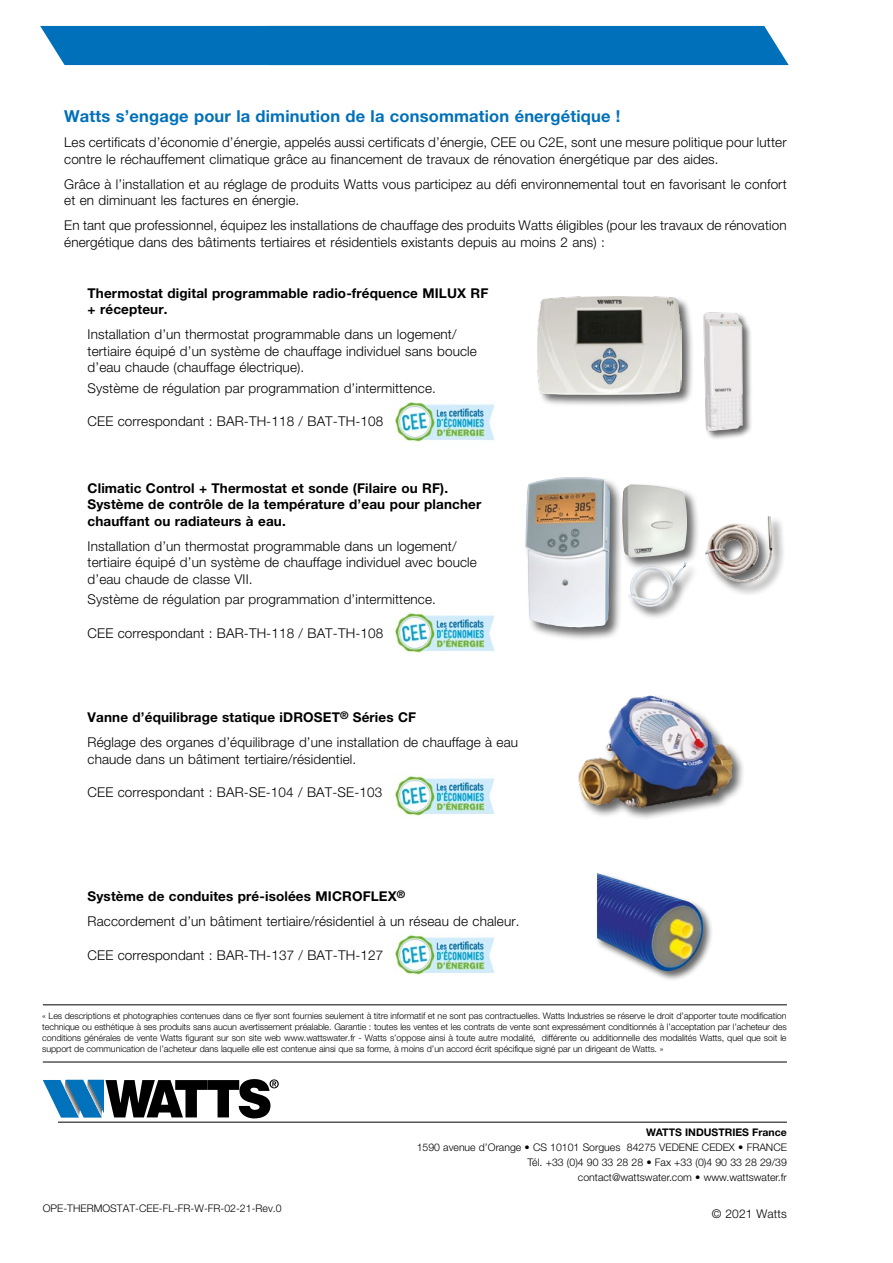
<style>
.page{position:relative;width:893px;height:1263px;background:#fff}
.page>*{position:absolute;margin:0;border:0;box-sizing:border-box;transform-origin:0 0}
.t1{font:700 16.5px "Helvetica Neue LT Std";letter-spacing:.01em;color:#0070ba}
.t2{font:300 13.5px/16.5px "Helvetica Neue LT Std";letter-spacing:.01em;color:#000}
.t3{font:700 13.5px/16.5px "Helvetica Neue LT Std";letter-spacing:.01em;color:#000}
.t4{font:300 12px "Helvetica Neue LT Std";letter-spacing:.01em;color:#000}
.t5{font:300 10.5px/15px "Helvetica Neue LT Std";color:#000;text-align:right}
.t6{font:700 10.5px "Helvetica Neue LT Std";color:#000}
.t7{font:300 9px/10.8px "Helvetica Neue LT Std";letter-spacing:-.01em;color:#000;text-align:justify}
.s1{font-weight:700}
</style>
<div class="page">
<svg style="left:43px;top:1079px;width:236px;height:39px"></svg>
<hr style="left:58px;top:1122px;width:729px;height:1px;background:#000">
<hr style="left:43px;top:1062px;width:744px;height:1px;background:#000">
<hr style="left:43px;top:1004px;width:744px;height:1px;background:#000">
<div style="left:40px;top:26px;width:749px;height:39px;background:#0070ba"></div>
<div style="left:627px;top:561px;width:72px;height:59px;background:#000;opacity:.6"></div>
<img style="left:629px;top:571px;width:56px;height:36px">
<div style="left:620px;top:482px;width:81px;height:89px;background:#000;opacity:.6"></div>
<img style="left:623px;top:484px;width:8px;height:19px">
<div style="left:704px;top:515px;width:82px;height:81px;background:#000;opacity:.6"></div>
<img style="left:767px;top:516px;width:2px;height:47px">
<div style="left:524px;top:476px;width:99px;height:165px;background:#000;opacity:.6"></div>
<img style="left:525px;top:477px;width:79px;height:150px">
<div style="left:577px;top:694px;width:169px;height:126px;background:#000;opacity:.6"></div>
<img style="left:577px;top:694px;width:158px;height:117px">
<div style="left:595px;top:872px;width:119px;height:109px;background:#000;opacity:.6"></div>
<img style="left:597px;top:873px;width:109px;height:99px">
<img style="left:394px;top:612px;width:101px;height:41px">
<img style="left:394px;top:401px;width:101px;height:41px">
<img style="left:394px;top:775px;width:101px;height:41px">
<img style="left:394px;top:934px;width:101px;height:41px">
<img style="left:703px;top:312px;width:48px;height:127px">
<div style="left:536px;top:295px;width:159px;height:112px;background:#000;opacity:.6"></div>
<img style="left:538px;top:297px;width:144px;height:109px">
<p class="t1" style="left:64px;top:106px;width:558px">Watts s’engage pour la diminution de la consommation énergétique !</p>
<p class="t2" style="left:64px;top:134px;width:724px">Les certificats d’économie d’énergie, appelés aussi certificats d’énergie, CEE ou C2E, sont une mesure politique pour lutter contre le réchauffement climatique grâce au financement de travaux de rénovation énergétique par des aides.</p>
<p class="t2" style="left:64px;top:176px;width:724px">Grâce à l’installation et au réglage de produits Watts vous participez au défi environnemental tout en favorisant le confort et en diminuant les factures en énergie.</p>
<p class="t2" style="left:64px;top:217px;width:724px">En tant que professionnel, équipez les installations de chauffage des produits Watts éligibles (pour les travaux de rénovation énergétique dans des bâtiments tertiaires et résidentiels existants depuis au moins 2 ans) :</p>
<p class="t3" style="left:88px;top:284px;width:402px">Thermostat digital programmable radio-fréquence MILUX RF + récepteur.</p>
<p class="t2" style="left:88px;top:326px;width:391px">Installation d’un thermostat programmable dans un logement/ tertiaire équipé d’un système de chauffage individuel sans boucle d’eau chaude (chauffage électrique).</p>
<p class="t2" style="left:88px;top:380px;width:350px">Système de régulation par programmation d’intermittence.</p>
<p class="t2" style="left:88px;top:413px;width:297px">CEE correspondant : BAR-TH-118 / BAT-TH-108</p>
<p class="t3" style="left:88px;top:479px;width:395px">Climatic Control + Thermostat et sonde (Filaire ou RF).<br>Système de contrôle de la température d’eau pour plancher chauffant ou radiateurs à eau.</p>
<p class="t2" style="left:88px;top:537px;width:391px">Installation d’un thermostat programmable dans un logement/ tertiaire équipé d’un système de chauffage individuel avec boucle d’eau chaude de classe VII.</p>
<p class="t2" style="left:88px;top:591px;width:350px">Système de régulation par programmation d’intermittence.</p>
<p class="t2" style="left:88px;top:625px;width:297px">CEE correspondant : BAR-TH-118 / BAT-TH-108</p>
<p class="t2" style="left:88px;top:704px;width:432px;line-height:25px"><span class="s1">Vanne d’équilibrage statique iDROSET</span><sup>®</sup> <span class="s1">Séries CF<br></span>Réglage des organes d’équilibrage d’une installation de chauffage à eau</p>
<p class="t2" style="left:88px;top:750px;width:270px">chaude dans un bâtiment tertiaire/résidentiel.</p>
<p class="t2" style="left:88px;top:784px;width:296px">CEE correspondant : BAR-SE-104 / BAT-SE-103</p>
<p class="t2" style="left:88px;top:883px;width:433px;line-height:25px"><span class="s1">Système de conduites pré-isolées MICROFLEX</span><sup>®<br></sup>Raccordement d’un bâtiment tertiaire/résidentiel à un réseau de chaleur.</p>
<p class="t2" style="left:88px;top:946px;width:297px">CEE correspondant : BAR-TH-137 / BAT-TH-127</p>
<p class="t7" style="left:42px;top:1010px;width:746px">« Les descriptions et photographies contenues dans ce flyer sont fournies seulement à titre informatif et ne sont pas contractuelles. Watts Industries se réserve le droit d’apporter toute modification technique ou esthétique à ses produits sans aucun avertissement préalable. Garantie : toutes les ventes et les contrats de vente sont expressément conditionnés à l’acceptation par l’acheteur des conditions générales de vente Watts figurant sur son site web www.wattswater.fr - Watts s’oppose ainsi à toute autre modalité, différente ou additionnelle des modalités Watts, quel que soit le support de communication de l’acheteur dans laquelle elle est contenue ainsi que sa forme, à moins d’un accord écrit spécifique signé par un dirigeant de Watts. »</p>
<p class="t5" style="left:43px;top:1201px;width:240px">OPE-THERMOSTAT-CEE-FL-FR-W-FR-02-21-Rev.0</p>
<p class="t6" style="left:646px;top:1125px;width:142px">WATTS INDUSTRIES France</p>
<p class="t5" style="left:417px;top:1139px;width:372px">1590 avenue d’Orange • CS 10101 Sorgues 84275 VEDENE CEDEX • FRANCE<br>Tél. +33 (0)4 90 33 28 28 • Fax +33 (0)4 90 33 28 29/39 contact@wattswater.com • www.wattswater.fr</p>
<p class="t4" style="left:712px;top:1206px;width:76px">© 2021 Watts</p>
</div>
